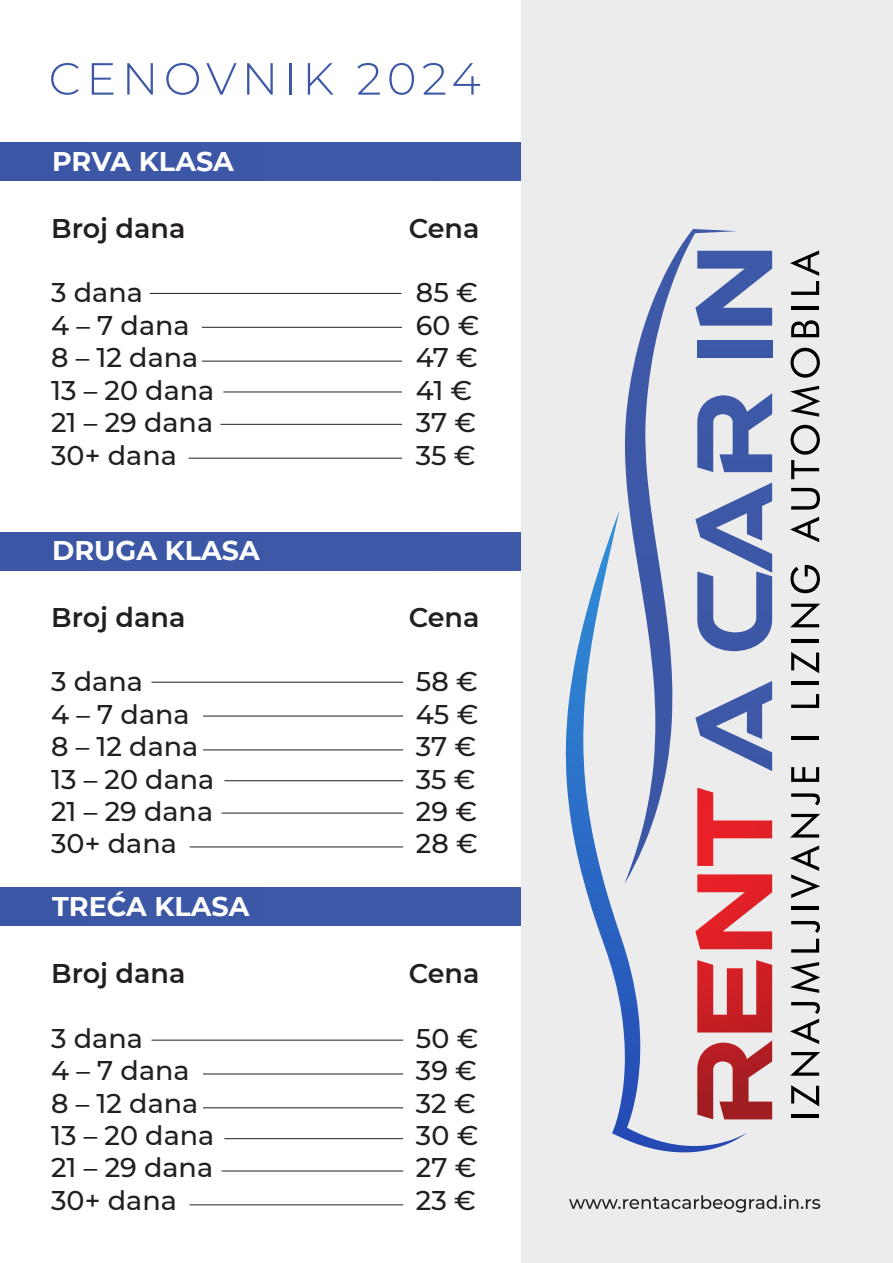
<style>
.page{position:relative;width:893px;height:1263px;background:#fff}
.page>*{position:absolute;margin:0;border:0;box-sizing:border-box;transform-origin:0 0}
.t1{font:500 27px/32.4px "Montserrat";color:#231f20}
.t2{font:600 27px "Montserrat";color:#231f20}
.t3{font:700 27px "Montserrat";color:#fff}
</style>
<div class="page">
<div style="left:0;top:143px;width:521px;height:38px;background:#3c57a6"></div>
<div style="left:0;top:532px;width:521px;height:38px;background:#3c57a6"></div>
<div style="left:0;top:887px;width:521px;height:38px;background:#3c57a6"></div>
<div style="left:522px;top:0;width:371px;height:1263px;background:#edeced"></div>
<svg style="left:625px;top:229px;width:112px;height:281px"></svg>
<svg style="left:566px;top:510px;width:181px;height:642px"></svg>
<svg style="left:697px;top:1040px;width:75px;height:79px"></svg>
<svg style="left:697px;top:960px;width:75px;height:72px"></svg>
<svg style="left:695px;top:874px;width:77px;height:75px"></svg>
<svg style="left:697px;top:788px;width:75px;height:78px"></svg>
<svg style="left:695px;top:681px;width:77px;height:90px"></svg>
<svg style="left:695px;top:482px;width:77px;height:169px"></svg>
<svg style="left:697px;top:393px;width:75px;height:79px"></svg>
<div style="left:697px;top:340px;width:75px;height:18px;background:#3c57a6"></div>
<svg style="left:695px;top:251px;width:77px;height:75px"></svg>
<hr style="left:791px;top:1115px;width:28px;height:3px;background:#000">
<svg style="left:791px;top:1085px;width:28px;height:21px"></svg>
<svg style="left:790px;top:1052px;width:30px;height:24px"></svg>
<svg style="left:790px;top:1002px;width:30px;height:42px"></svg>
<svg style="left:790px;top:962px;width:30px;height:31px"></svg>
<svg style="left:791px;top:939px;width:28px;height:13px"></svg>
<svg style="left:791px;top:921px;width:29px;height:12px"></svg>
<hr style="left:791px;top:906px;width:28px;height:3px;background:#000">
<svg style="left:790px;top:845px;width:30px;height:53px"></svg>
<svg style="left:790px;top:814px;width:30px;height:23px"></svg>
<svg style="left:791px;top:793px;width:29px;height:12px"></svg>
<svg style="left:791px;top:767px;width:28px;height:15px"></svg>
<hr style="left:791px;top:736px;width:28px;height:4px;background:#000">
<svg style="left:791px;top:694px;width:28px;height:14px"></svg>
<hr style="left:791px;top:682px;width:28px;height:3px;background:#000">
<svg style="left:791px;top:652px;width:28px;height:21px"></svg>
<hr style="left:791px;top:639px;width:28px;height:3px;background:#000">
<svg style="left:790px;top:604px;width:30px;height:23px"></svg>
<svg style="left:790px;top:565px;width:30px;height:28px"></svg>
<svg style="left:790px;top:517px;width:29px;height:25px"></svg>
<svg style="left:791px;top:488px;width:29px;height:22px"></svg>
<svg style="left:790px;top:425px;width:30px;height:54px"></svg>
<svg style="left:790px;top:386px;width:30px;height:31px"></svg>
<svg style="left:790px;top:348px;width:30px;height:30px"></svg>
<svg style="left:791px;top:320px;width:28px;height:17px"></svg>
<hr style="left:791px;top:307px;width:28px;height:3px;background:#000">
<svg style="left:790px;top:250px;width:29px;height:45px"></svg>
<svg style="left:569px;top:1195px;width:251px;height:17px"></svg>
<hr style="left:150px;top:293px;width:251px;height:1px;background:#221f1f">
<hr style="left:202px;top:327px;width:200px;height:1px;background:#221f1f">
<hr style="left:202px;top:361px;width:200px;height:1px;background:#221f1f">
<hr style="left:223px;top:392px;width:179px;height:1px;background:#221f1f">
<hr style="left:220px;top:424px;width:182px;height:1px;background:#221f1f">
<hr style="left:188px;top:458px;width:214px;height:1px;background:#221f1f">
<hr style="left:151px;top:682px;width:252px;height:1px;background:#221f1f">
<hr style="left:203px;top:716px;width:200px;height:1px;background:#221f1f">
<hr style="left:203px;top:750px;width:200px;height:1px;background:#221f1f">
<hr style="left:224px;top:780px;width:179px;height:1px;background:#221f1f">
<hr style="left:222px;top:813px;width:181px;height:1px;background:#221f1f">
<hr style="left:190px;top:847px;width:213px;height:1px;background:#221f1f">
<hr style="left:151px;top:1040px;width:252px;height:1px;background:#221f1f">
<hr style="left:203px;top:1074px;width:200px;height:1px;background:#221f1f">
<hr style="left:203px;top:1107px;width:200px;height:1px;background:#221f1f">
<hr style="left:224px;top:1138px;width:179px;height:1px;background:#221f1f">
<hr style="left:222px;top:1171px;width:181px;height:1px;background:#221f1f">
<hr style="left:190px;top:1204px;width:213px;height:1px;background:#221f1f">
<svg style="left:51px;top:63px;width:28px;height:32px"></svg>
<svg style="left:92px;top:63px;width:21px;height:32px"></svg>
<svg style="left:127px;top:63px;width:26px;height:32px"></svg>
<svg style="left:166px;top:63px;width:33px;height:32px"></svg>
<svg style="left:206px;top:63px;width:31px;height:32px"></svg>
<svg style="left:247px;top:63px;width:26px;height:32px"></svg>
<hr style="left:289px;top:63px;width:2px;height:32px;background:#3b56a5">
<svg style="left:308px;top:63px;width:25px;height:32px"></svg>
<svg style="left:357px;top:63px;width:23px;height:32px"></svg>
<svg style="left:389px;top:63px;width:25px;height:32px"></svg>
<svg style="left:423px;top:63px;width:22px;height:32px"></svg>
<svg style="left:453px;top:63px;width:27px;height:32px"></svg>
<p class="t3" style="left:52px;top:142px;width:183px">PRVA KLASA</p>
<p class="t2" style="left:51px;top:209px;width:136px">Broj dana</p>
<p class="t1" style="left:51px;top:276px;width:165px">3 dana<br>4 – 7 dana<br>8 – 12 dana<br>13 – 20 dana<br>21 – 29 dana<br>30+ dana</p>
<p class="t3" style="left:52px;top:531px;width:209px">DRUGA KLASA</p>
<p class="t2" style="left:51px;top:598px;width:136px">Broj dana</p>
<p class="t1" style="left:51px;top:664px;width:165px">3 dana<br>4 – 7 dana<br>8 – 12 dana<br>13 – 20 dana<br>21 – 29 dana<br>30+ dana</p>
<p class="t3" style="left:52px;top:887px;width:199px">TREĆA KLASA</p>
<p class="t2" style="left:51px;top:954px;width:136px">Broj dana</p>
<p class="t1" style="left:51px;top:1021px;width:165px">3 dana<br>4 – 7 dana<br>8 – 12 dana<br>13 – 20 dana<br>21 – 29 dana<br>30+ dana</p>
<p class="t2" style="left:409px;top:209px;width:72px">Cena</p>
<p class="t1" style="left:416px;top:276px;width:65px">85 €<br>60 €<br>47 €<br>41 €<br>37 €<br>35 €</p>
<p class="t2" style="left:409px;top:598px;width:72px">Cena</p>
<p class="t1" style="left:416px;top:664px;width:64px;text-align:justify">58 € 45 € 37 € 35 € 29 € 28 €</p>
<p class="t2" style="left:409px;top:954px;width:72px">Cena</p>
<p class="t1" style="left:416px;top:1021px;width:64px;text-align:justify">50 € 39 € 32 € 30 € 27 € 23 €</p>
</div>
